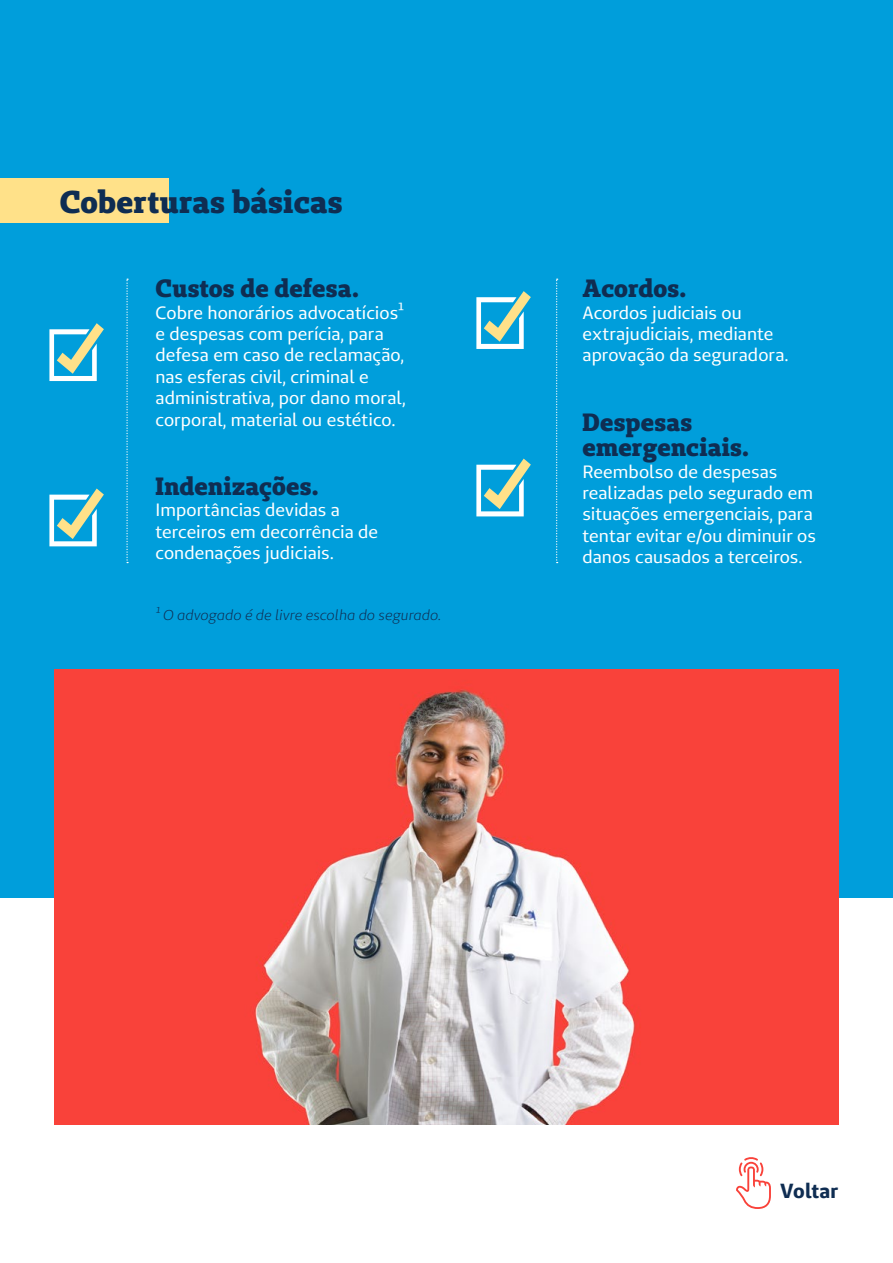
<style>
.page{position:relative;width:893px;height:1263px;background:#fff}
.page>*{position:absolute;margin:0;border:0;box-sizing:border-box;transform-origin:0 0}
.t1{font:800 31.5px "Unimed Slab";letter-spacing:.005em;color:#0f2d52}
.t2{font:800 24.9px/25.7px "Unimed Slab";letter-spacing:.005em;color:#0f2d52}
.t3{font:700 20.4px "Unimed Sans";letter-spacing:.005em;color:#0f2d52}
.t4{font:17.85px/21.5px "Unimed Sans";letter-spacing:.005em;color:#fff}
.t5{font:italic 14.25px "Unimed Sans";letter-spacing:.005em;color:#0f2d52}
</style>
<div class="page">
<div style="left:0;top:0;width:893px;height:897px;background:#009edb"></div>
<svg style="left:736px;top:1157px;width:35px;height:52px"></svg>
<svg style="left:126px;top:279px;width:2px;height:284px"></svg>
<svg style="left:556px;top:279px;width:2px;height:284px"></svg>
<img style="left:54px;top:670px;width:785px;height:455px">
<div style="left:0;top:179px;width:168px;height:44px;background:#ffe189"></div>
<svg style="left:49px;top:323px;width:55px;height:58px"></svg>
<svg style="left:49px;top:488px;width:55px;height:58px"></svg>
<svg style="left:476px;top:291px;width:55px;height:58px"></svg>
<svg style="left:476px;top:459px;width:55px;height:57px"></svg>
<h1 class="t1" style="left:60px;top:181px;width:284px">Coberturas básicas</h1>
<h2 class="t2" style="left:156px;top:275px;width:204px">Custos de defesa.</h2>
<p class="t4" style="left:156px;top:301px;width:251px">Cobre honorários advocatícios¹ e despesas com perícia, para defesa em caso de reclamação, nas esferas civil, criminal e administrativa, por dano moral, corporal, material ou estético.</p>
<h2 class="t2" style="left:156px;top:472px;width:164px">Indenizações.</h2>
<p class="t4" style="left:156px;top:499px;width:224px">Importâncias devidas a terceiros em decorrência de condenações judiciais.</p>
<p class="t5" style="left:156px;top:606px;width:287px">¹ O advogado é de livre escolha do segurado.</p>
<h2 class="t2" style="left:582px;top:275px;width:105px">Acordos.</h2>
<p class="t4" style="left:582px;top:301px;width:207px">Acordos judiciais ou extrajudiciais, mediante aprovação da seguradora.</p>
<h2 class="t2" style="left:582px;top:408px;width:168px">Despesas emergenciais.</h2>
<p class="t4" style="left:582px;top:460px;width:235px">Reembolso de despesas realizadas pelo segurado em situações emergenciais, para tentar evitar e/ou diminuir os danos causados a terceiros.</p>
<p class="t3" style="left:780px;top:1178px;width:60px">Voltar</p>
</div>
